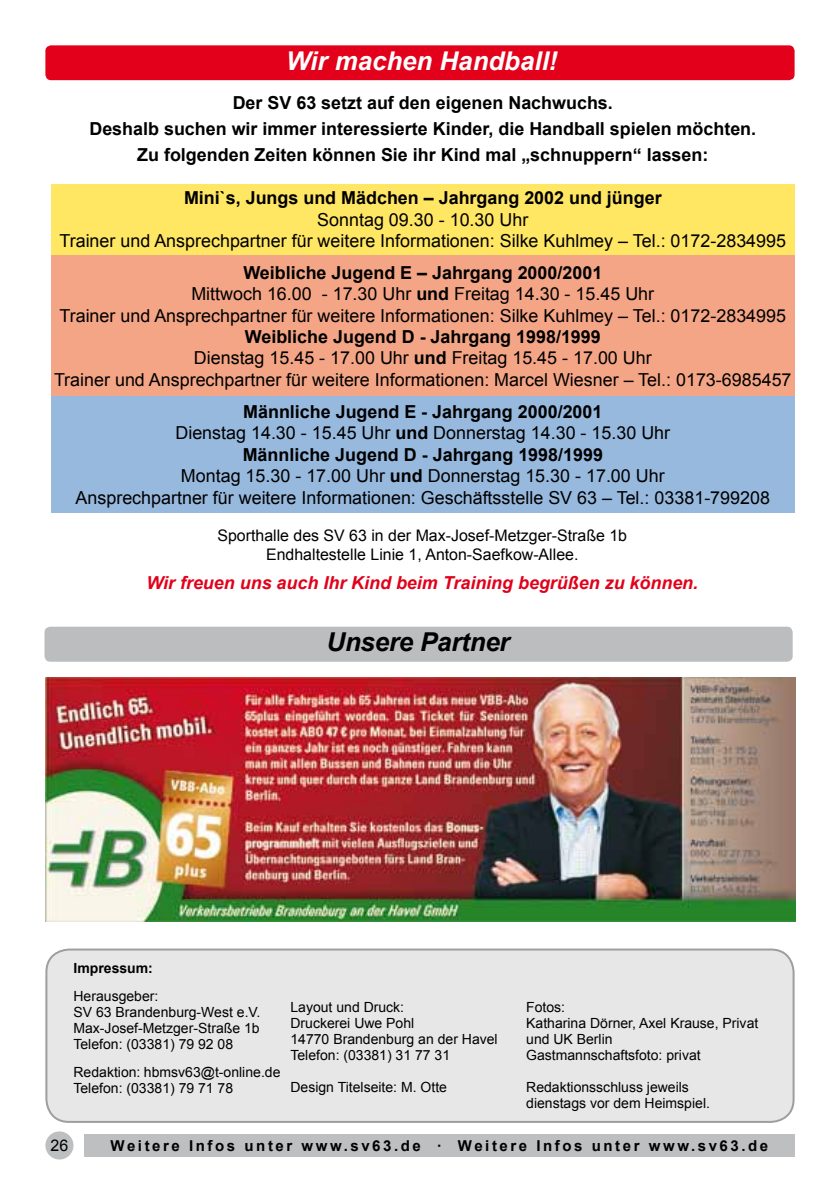
<style>
.page{position:relative;width:840px;height:1191px;background:#fff}
.page>*{position:absolute;margin:0;border:0;box-sizing:border-box;transform-origin:0 0}
.t1{font:italic 700 26px "Arial";letter-spacing:-.01em;color:#000}
.t2{font:italic 700 25.8px "Arial";color:#fff}
.t3{font:17.8px/21.4px "Arial";color:#000;text-align:center}
.t4{font:700 17.8px/25.8px "Arial";color:#000;text-align:center}
.t5{font:italic 700 17.8px "Arial";color:#e2001a}
.t6{font:16px/19px "Arial";color:#000;text-align:center}
.t7{font:700 15px "Arial";letter-spacing:.17em;color:#000}
.t8{font:14px/16px "Arial";color:#000}
.t9{font:700 14px "Arial";color:#000}
.s1{font-weight:700}
</style>
<div class="page">
<div style="left:44px;top:626px;width:748px;height:35px;background:#bbbdbe;border-radius:6px"></div>
<img style="left:46px;top:677px;width:749px;height:244px">
<div style="left:84px;top:1134px;width:710px;height:23px;background:#bdbfc0"></div>
<div style="left:46px;top:949px;width:747px;height:172px;background:#e7e7e8;border-radius:23px"></div>
<div style="left:45px;top:948px;width:749px;height:174px;border:2px solid #9c9e9f;border-radius:23px"></div>
<div style="left:45px;top:1131px;width:28px;height:28px;background:#bdbfc0;border-radius:50%"></div>
<div style="left:45px;top:45px;width:749px;height:35px;background:#e2001a;border-radius:6px"></div>
<div style="left:51px;top:184px;width:743px;height:70px;background:#ffe663"></div>
<div style="left:51px;top:255px;width:743px;height:141px;background:#f4a586"></div>
<div style="left:51px;top:396px;width:743px;height:116px;background:#97b9de"></div>
<h2 class="t2" style="left:286px;top:44px;width:273px">Wir machen Handball!</h2>
<p class="t4" style="left:89px;top:91px;width:668px">Der SV 63 setzt auf den eigenen Nachwuchs.<br>Deshalb suchen wir immer interessierte Kinder, die Handball spielen möchten.<br>Zu folgenden Zeiten können Sie ihr Kind mal „schnuppern“ lassen:</p>
<p class="t4" style="left:184px;top:185px;width:479px">Mini`s, Jungs und Mädchen – Jahrgang 2002 und jünger</p>
<p class="t3" style="left:59px;top:209px;width:727px">Sonntag 09.30 - 10.30 Uhr<br>Trainer und Ansprechpartner für weitere Informationen: Silke Kuhlmey – Tel.: 0172-2834995</p>
<p class="t3" style="left:59px;top:262px;width:727px"><span class="s1">Weibliche Jugend E – Jahrgang 2000/2001<br></span>Mittwoch 16.00 - 17.30 Uhr <span class="s1">und</span> Freitag 14.30 - 15.45 Uhr<br>Trainer und Ansprechpartner für weitere Informationen: Silke Kuhlmey – Tel.: 0172-2834995</p>
<p class="t3" style="left:54px;top:326px;width:738px"><span class="s1">Weibliche Jugend D - Jahrgang 1998/1999<br></span>Dienstag 15.45 - 17.00 Uhr <span class="s1">und</span> Freitag 15.45 - 17.00 Uhr<br>Trainer und Ansprechpartner für weitere Informationen: Marcel Wiesner – Tel.: 0173-6985457</p>
<p class="t3" style="left:75px;top:401px;width:695px"><span class="s1">Männliche Jugend E - Jahrgang 2000/2001<br></span>Dienstag 14.30 - 15.45 Uhr <span class="s1">und</span> Donnerstag 14.30 - 15.30 Uhr<br><span class="s1">Männliche Jugend D - Jahrgang 1998/1999<br></span>Montag 15.30 - 17.00 Uhr <span class="s1">und</span> Donnerstag 15.30 - 17.00 Uhr<br>Ansprechpartner für weitere Informationen: Geschäftsstelle SV 63 – Tel.: 03381-799208</p>
<p class="t6" style="left:217px;top:525px;width:411px">Sporthalle des SV 63 in der Max-Josef-Metzger-Straße 1b<br>Endhaltestelle Linie 1, Anton-Saefkow-Allee.</p>
<p class="t5" style="left:146px;top:571px;width:553px">Wir freuen uns auch Ihr Kind beim Training begrüßen zu können.</p>
<h1 class="t1" style="left:326px;top:625px;width:185px">Unsere Partner</h1>
<p class="t9" style="left:73px;top:959px;width:81px">Impressum:</p>
<p class="t8" style="left:73px;top:988px;width:188px">Herausgeber:<br>SV 63 Brandenburg-West e.V.<br>Max-Josef-Metzger-Straße 1b<br>Telefon: (03381) 79 92 08</p>
<p class="t8" style="left:73px;top:1064px;width:208px">Redaktion: hbmsv63@t-online.de<br>Telefon: (03381) 79 71 78</p>
<p class="t8" style="left:290px;top:999px;width:209px">Layout und Druck:<br>Druckerei Uwe Pohl<br>14770 Brandenburg an der Havel<br>Telefon: (03381) 31 77 31</p>
<p class="t8" style="left:290px;top:1079px;width:158px">Design Titelseite: M. Otte</p>
<p class="t8" style="left:526px;top:999px;width:233px">Fotos:<br>Katharina Dörner, Axel Krause, Privat und UK Berlin<br>Gastmannschaftsfoto: privat</p>
<p class="t8" style="left:526px;top:1079px;width:185px">Redaktionsschluss jeweils dienstags vor dem Heimspiel.</p>
<p class="t6" style="left:50px;top:1135px;width:19px">26</p>
<p class="t7" style="left:111px;top:1135px;width:658px">Weitere Infos unter www.sv63.de · Weitere Infos unter www.sv63.de</p>
</div>
